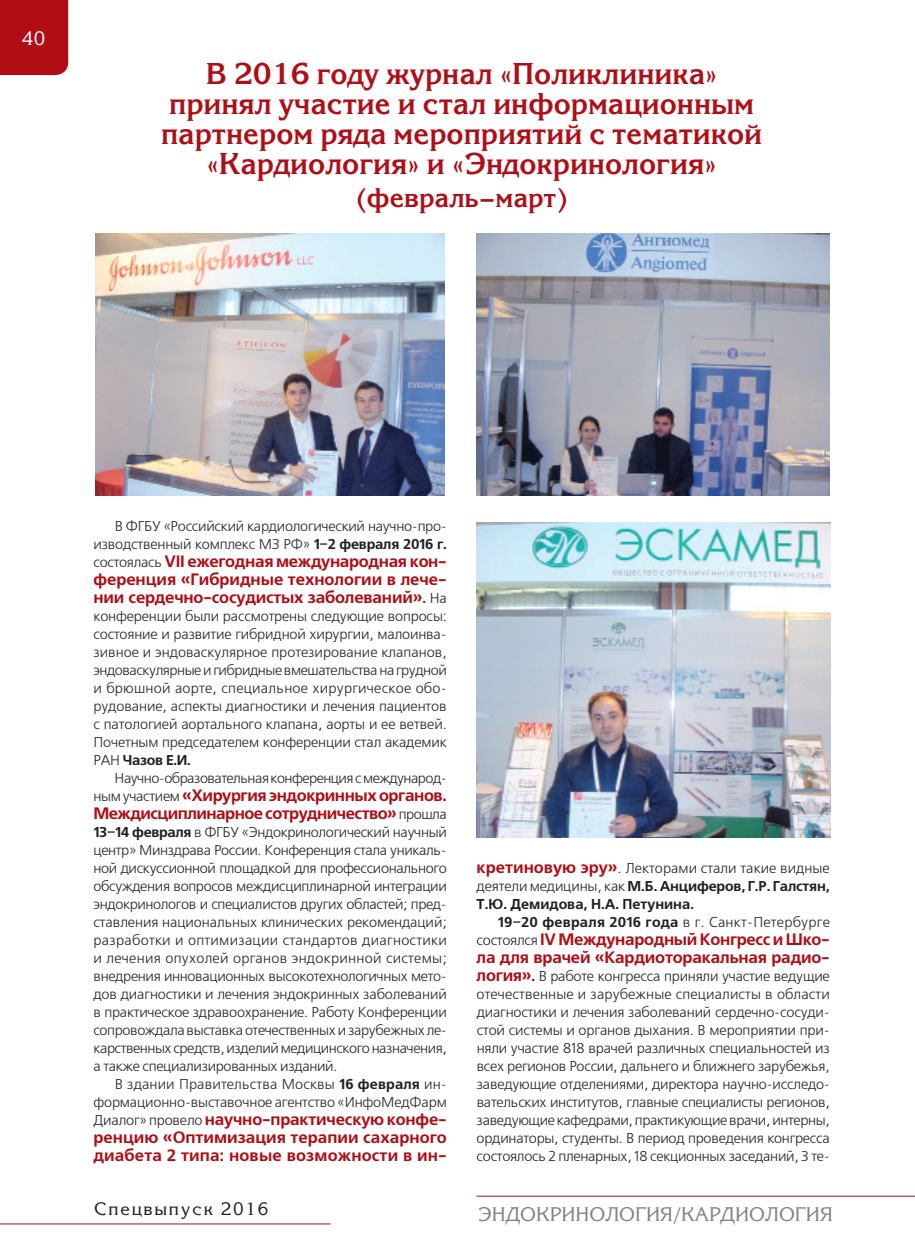
<style>
.page{position:relative;width:915px;height:1255px;background:#fff}
.page>*{position:absolute;margin:0;border:0;box-sizing:border-box;transform-origin:0 0}
.t1{font:700 30px/30px "Korinna C";color:#b00d15;text-align:center}
.t2{font:700 27px "Korinna C";color:#b00d15}
.t3{font:19.65px "Korinna C";color:#808285}
.t4{font:19.5px "Korinna C";color:#fff}
.t5{font:18px "Korinna C";letter-spacing:.1em;color:#231f20}
.t6{font:700 16.5px/18px "Free Set C";letter-spacing:-.015em;color:#b00d15;text-align:justify}
.t7{font:700 16.5px/18px "Free Set C";letter-spacing:-.035em;color:#b00d15}
.t8{font:14.25px/18px "Free Set C";letter-spacing:-.02em;color:#231f20;text-align:justify}
.t9{font:700 14.25px/18px "Free Set C";color:#231f20;text-align:justify}
.t10{font:14.25px "Free Set C";letter-spacing:-.04em;color:#231f20}
.s1{font-weight:700}
.s2{font-weight:400;font-size:14.25px;color:#231f20}
.s3{font-size:14.25px}
.s4{font-size:16.5px;color:#b00d15}
.s5{font-weight:400}
.s6{font-weight:700;font-size:16.5px;color:#b00d15}
</style>
<div class="page">
<div style="left:0;top:0;width:68px;height:75px;background:#b00d15"></div>
<hr style="left:476px;top:1195px;width:438px;height:1px;background:#b00d15">
<hr style="left:0;top:1223px;width:330px;height:1px;background:#b00d15">
<img style="left:476px;top:234px;width:353px;height:261px">
<img style="left:476px;top:522px;width:354px;height:315px">
<img style="left:96px;top:234px;width:348px;height:261px">
<h3 class="t4" style="left:22px;top:27px;width:25px">40</h3>
<h1 class="t1" style="left:161px;top:59px;width:602px">В 2016 году журнал «Поликлиника» принял участие и стал информационным партнером ряда мероприятий с тематикой «Кардиология» и «Эндокринология»</h1>
<h2 class="t2" style="left:355px;top:182px;width:213px">(февраль–март)</h2>
<p class="t8" style="left:93px;top:518px;width:355px;text-align:right">В ФГБУ «Российский кардиологический научно-про&shy;изводственный комплекс М3 РФ» <span class="s1">1–2 февраля 2016 г.</span></p>
<p class="t6" style="left:93px;top:553px;width:355px"><span class="s2">состоялась</span> VII ежегодная международная кон&shy;ференция «Гибридные технологии в лече&shy;нии сердечно-сосудистых заболеваний»<span class="s3">.</span> <span class="s2">На</span></p>
<p class="t8" style="left:93px;top:608px;width:355px">конференции были рассмотрены следующие вопросы: состояние и развитие гибридной хирургии, малоинва&shy;зивное и эндоваскулярное протезирование клапанов, эндоваскулярныеигибридныевмешательстванагрудной и брюшной аорте, специальное хирургическое обо&shy;рудование, аспекты диагностики и лечения пациентов с патологией аортального клапана, аорты и ее ветвей.<br>Почетным председателем конференции стал академик РАН <span class="s1">Чазов Е.И.</span></p>
<p class="t10" style="left:115px;top:770px;width:333px">Научно-образовательнаяконференциясмеждународ-</p>
<p class="t7" style="left:93px;top:787px;width:355px"><span class="s2">ным участием</span> «Хирургия эндокринных органов.<br>Междисциплинарное сотрудничество» <span class="s2">прошла</span></p>
<p class="t8" style="left:93px;top:824px;width:355px"><span class="s1">13–14 февраля</span> в ФГБУ «Эндокринологический научный центр» Минздрава России. Конференция стала уникаль&shy;ной дискуссионной площадкой для профессионального обсуждения вопросов междисциплинарной интеграции эндокринологов и специалистов других областей; пред&shy;ставления национальных клинических рекомендаций; разработки и оптимизации стандартов диагностики и лечения опухолей органов эндокринной системы; внедрения инновационных высокотехнологичных мето&shy;дов диагностики и лечения эндокринных заболеваний в практическое здравоохранение. Работу Конференции сопровождала выставка отечественных и зарубежных ле&shy;карственных средств, изделий медицинскогоназначения, а также специализированных изданий.</p>
<p class="t8" style="left:93px;top:1076px;width:355px;text-align:right">В здании Правительства Москвы <span class="s1">16 февраля</span> ин&shy;формационно-выставочное агентство «И нфоМедФарм</p>
<p class="t6" style="left:93px;top:1111px;width:355px"><span class="s2">Диалог» провело</span> научно-практическую конфе&shy;ренцию «Оптимизация терапии сахарного диабета 2 типа: новые возможности в ин-</p>
<p class="t9" style="left:476px;top:859px;width:354px"><span class="s4">кретиновую эру»</span><span class="s5">. Лекторами стали такие видные деятели медицины, как</span> М.Б. Анциферов, Г.Р. Галстян, Т.Ю. Демидова, Н.А. Петунина.</p>
<p class="t9" style="left:497px;top:913px;width:333px">19–20 февраля 2016 года <span class="s5">в г. Санкт-Петербурге</span></p>
<p class="t6" style="left:476px;top:931px;width:354px"><span class="s2">состоялся</span> IV Международный Конгресс и Шко&shy;ла для врачей «Кардиоторакальная радио-</p>
<p class="t8" style="left:476px;top:968px;width:355px"><span class="s6">логия»</span><span class="s1">.</span> В работе конгресса приняли участие ведущие отечественные и зарубежные специалисты в области диагностики и лечения заболеваний сердечно-сосуди&shy;стой системы и органов дыхания. В мероприятии при&shy;няли участие 818 врачей различных специальностей из всех регионов России, дальнего и ближнего зарубежья, заведующие отделениями, директора научно-исследо&shy;вательских институтов, главные специалисты регионов, заведующие кафедрами, практикующие врачи, интерны, ординаторы, студенты. В период проведения конгресса состоялось 2 пленарных, 18 секционных заседаний, 3 те-</p>
<p class="t5" style="left:94px;top:1198px;width:176px">Спецвыпуск 2016</p>
<h3 class="t3" style="left:477px;top:1202px;width:356px">ЭНДОКРИНОЛОГИЯ/КАРДИОЛОГИЯ</h3>
</div>
